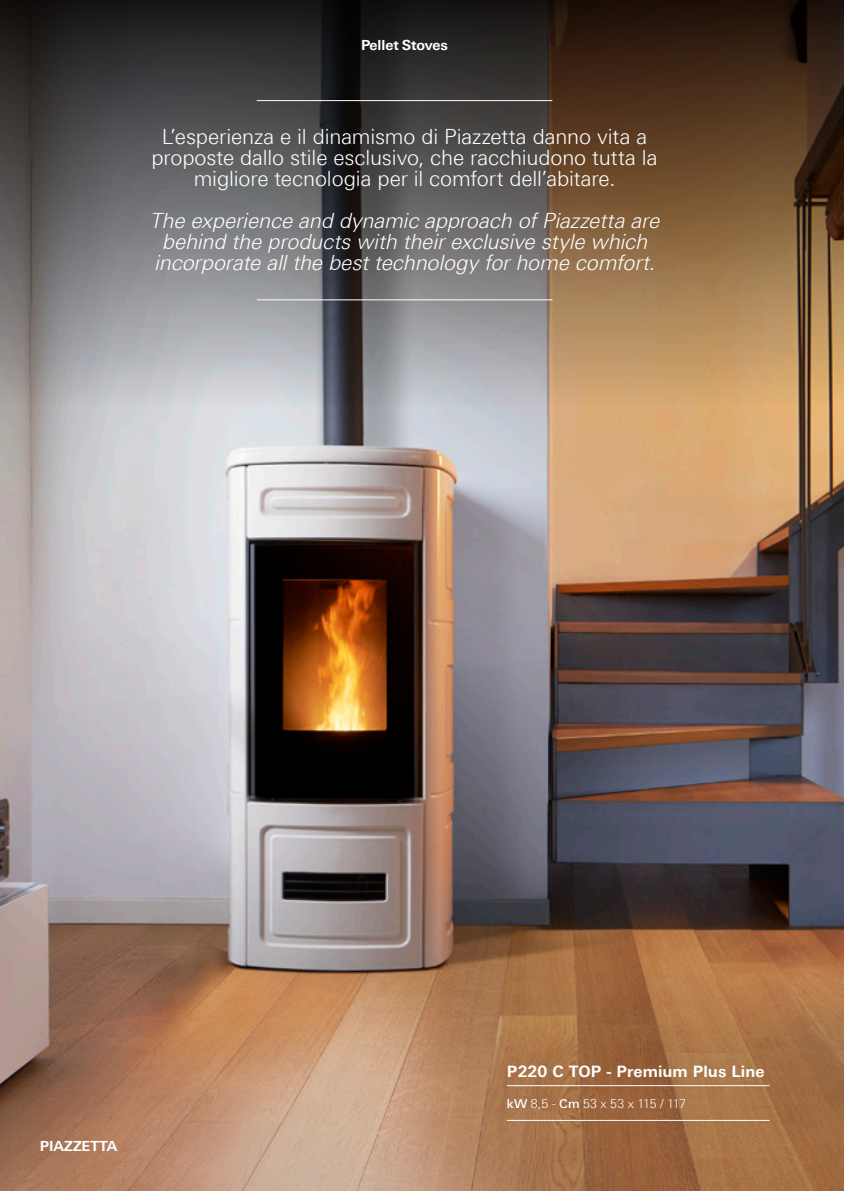
<style>
.page{position:relative;width:844px;height:1191px;background:#fff}
.page>*{position:absolute;margin:0;border:0;box-sizing:border-box;transform-origin:0 0}
.Strillo-storytelling{font:300 21px/21px "Linotype Univers 330";letter-spacing:-.005em;color:#fff;text-align:center}
.Strillo-storytelling-2{font:italic 300 21px/21px "Linotype Univers 330";color:#fff;text-align:center}
.t1{font:700 15.75px "Linotype Univers 630";letter-spacing:.005em;color:#fff}
._00_00_body-text{font:700 14px "Linotype Univers 630";letter-spacing:-.005em;color:#fff}
.Testo_6_8pt{font:700 14px "Linotype Univers 630";color:#fff}
.t2{font:300 12.25px "Linotype Univers 330";letter-spacing:-.04em;color:#fff}
.s1{font-family:"Linotype Univers 530";font-weight:500}
</style>
<div class="page">
<img style="left:0;top:435px;width:843px;height:756px">
<hr style="left:506px;top:1085px;width:263px;height:1px;background:#fff">
<hr style="left:506px;top:1120px;width:263px;height:1px;background:#fff">
<svg style="left:0;top:0;width:843px;height:435px;background:#70645a"></svg>
<hr style="left:257px;top:100px;width:295px;height:1px;background:#fff">
<hr style="left:257px;top:299px;width:295px;height:1px;background:#fff">
<p class="_00_00_body-text" style="left:361px;top:36px;width:88px">Pellet Stoves</p>
<p class="Strillo-storytelling" style="left:151px;top:126px;width:507px">L’esperienza e il dinamismo di Piazzetta danno vita a proposte dallo stile esclusivo, che racchiudono tutta la migliore tecnologia per il comfort dell’abitare.</p>
<p class="Strillo-storytelling-2" style="left:150px;top:210px;width:516px">The experience and dynamic approach ofPiazzetta are behind the products with theirexclusive style which incorporate allthe besttechnology forhome comfort.</p>
<p class="Testo_6_8pt" style="left:40px;top:1137px;width:79px">PIAZZETTA</p>
<p class="t1" style="left:507px;top:1061px;width:259px">P220 C TOP - Premium Plus Line</p>
<p class="t2" style="left:507px;top:1096px;width:180px"><span class="s1">kW</span> 8,5 - <span class="s1">Cm</span> 53 x 53 x 115 / 117</p>
</div>
